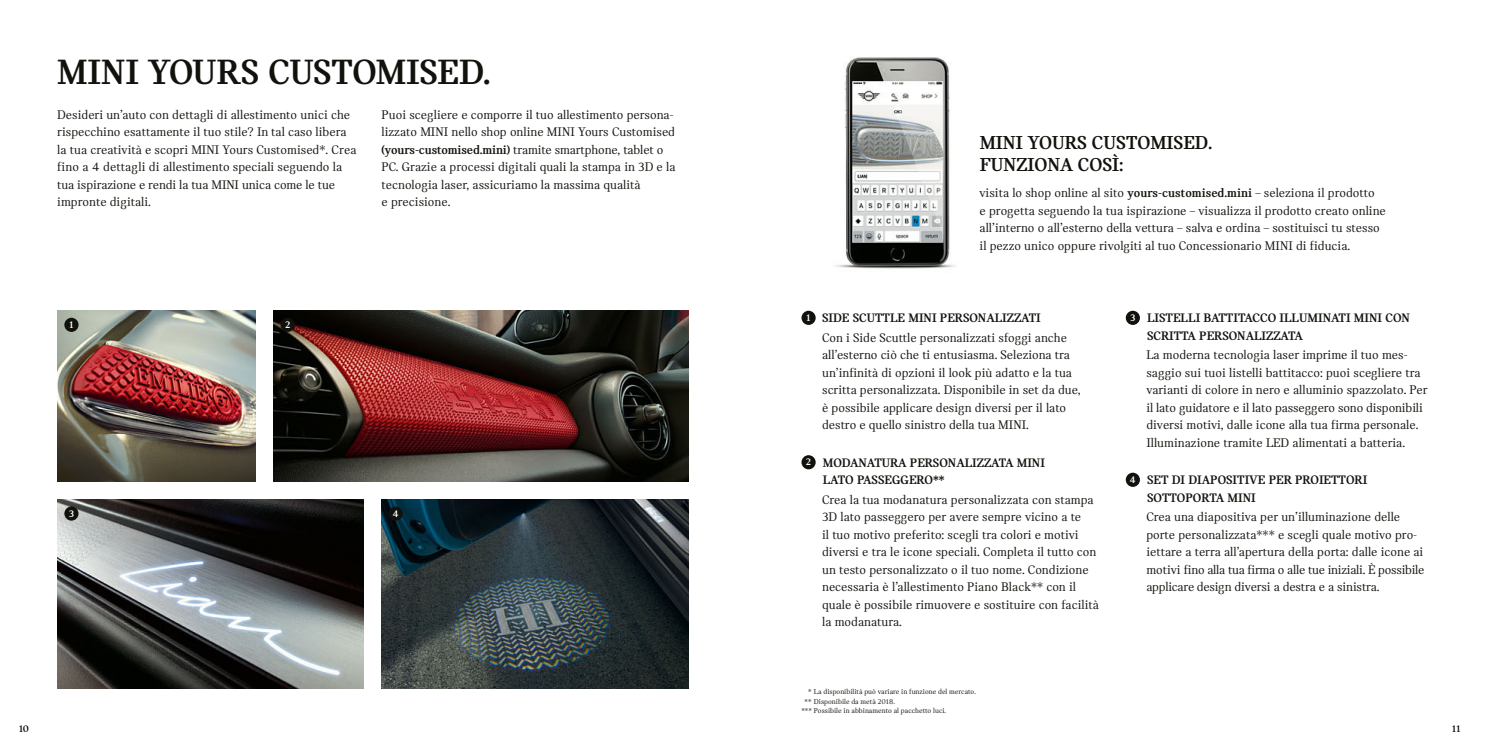
<style>
.page{position:relative;width:1489px;height:745px;background:#fff}
.page>*{position:absolute;margin:0;border:0;box-sizing:border-box;transform-origin:0 0}
.t1{font:700 37.5px "MINI Serif";letter-spacing:-.005em;color:#12120d}
.t2{font:700 20px/21.9px "MINI Serif";color:#12120d}
.t3{font:13.12px/17.5px "MINI Serif";color:#12120d}
.t4{font:700 13.12px/17.5px "MINI Serif";color:#12120d}
.t5{font:700 10.62px "MINI Serif";color:#fff}
.t6{font:700 10.62px "MINI Serif";color:#12120d}
.t7{font:7.5px "MINI Serif";color:#12120d}
.s1{font-weight:700}
.s2{font-weight:700;font-size:10.62px;color:#fff}
.s3{font-size:10.62px;color:#fff}
</style>
<div class="page">
<img style="left:381px;top:499px;width:307px;height:189px">
<img style="left:273px;top:311px;width:415px;height:171px">
<img style="left:57px;top:311px;width:199px;height:171px">
<img style="left:57px;top:499px;width:307px;height:189px">
<div style="left:280px;top:318px;width:15px;height:14px;background:#12120d;border-radius:50%"></div>
<div style="left:64px;top:506px;width:15px;height:14px;background:#12120d;border-radius:50%"></div>
<div style="left:64px;top:318px;width:15px;height:14px;background:#12120d;border-radius:50%"></div>
<div style="left:389px;top:506px;width:14px;height:15px;background:#12120d;border-radius:50%"></div>
<img style="left:835px;top:57px;width:121px;height:212px">
<div style="left:801px;top:311px;width:15px;height:14px;background:#12120d;border-radius:50%"></div>
<div style="left:801px;top:455px;width:15px;height:14px;background:#12120d;border-radius:50%"></div>
<div style="left:1126px;top:311px;width:14px;height:14px;background:#12120d;border-radius:50%"></div>
<div style="left:1126px;top:472px;width:14px;height:15px;background:#12120d;border-radius:50%"></div>
<h1 class="t1" style="left:57px;top:50px;width:435px">MINI YOURS CUSTOMISED.</h1>
<p class="t3" style="left:57px;top:106px;width:301px">Desideri un’auto con dettagli di allestimento unici che rispecchino esattamente il tuo stile? In tal caso libera la tua creatività e scopri MINI Yours Customised*. Crea fino a 4 dettagli di allestimento speciali seguendo la tua ispirazione e rendi la tua MINI unica come le tue impronte digitali.</p>
<p class="t3" style="left:381px;top:106px;width:295px">Puoi scegliere e comporre il tuo allestimento persona&shy;lizzato MINI nello shop online MINI Yours Customised <span class="s1">(yours-customised.mini)</span> tramite smartphone, tablet o PC. Grazie a processi digitali quali la stampa in 3D e la tecnologia laser, assicuriamo la massima qualità<br>e precisione.</p>
<p class="t5" style="left:69px;top:318px;width:6px">1</p>
<p class="t5" style="left:69px;top:507px;width:7px">3</p>
<p class="t5" style="left:285px;top:318px;width:7px">2</p>
<p class="t5" style="left:389px;top:507px;width:7px">4</p>
<p class="t5" style="left:393px;top:507px;width:7px">4</p>
<p class="t6" style="left:18px;top:722px;width:12px">10</p>
<h2 class="t2" style="left:980px;top:131px;width:234px">MINI YOURS CUSTOMISED.<br>FUNZIONA COSÌ:</h2>
<p class="t3" style="left:979px;top:184px;width:408px">visita lo shop online al sito <span class="s1">yours-customised.mini</span> – seleziona il prodotto<br>e progetta seguendo la tua ispirazione – visualizza il prodotto creato online all’interno o all’esterno della vettura – salva e ordina – sostituisci tu stesso il pezzo unico oppure rivolgiti al tuo Concessionario MINI di fiducia.</p>
<p class="t3" style="left:822px;top:308px;width:246px;line-height:19.4px;text-indent:-16px"><span class="s2">1</span> <span class="s1">SIDE SCUTTLE MINI PERSONALIZZATI<br></span>Con i Side Scuttle personalizzati sfoggi anche</p>
<p class="t3" style="left:822px;top:346px;width:260px">all’esterno ciò che ti entusiasma. Seleziona tra un’infinità di opzioni il look più adatto e la tua scritta personalizzata. Disponibile in set da due, è possibile applicare design diversi per il lato destro e quello sinistro della tua MINI.</p>
<p class="t4" style="left:823px;top:453px;width:224px;text-indent:-17px"><span class="s3">2</span> MODANATURA PERSONALIZZATA MINI<br>LATO PASSEGGERO**</p>
<p class="t3" style="left:822px;top:491px;width:278px">Crea la tua modanatura personalizzata con stampa 3D lato passeggero per avere sempre vicino a te<br>il tuo motivo preferito: scegli tra colori e motivi diversi e tra le icone speciali. Completa il tutto con un testo personalizzato o il tuo nome. Condizione necessaria è l’allestimento Piano Black** con il quale è possibile rimuovere e sostituire con facilità la modanatura.</p>
<p class="t4" style="left:1147px;top:309px;width:264px;text-indent:-17px"><span class="s3">3</span> LISTELLI BATTITACCO ILLUMINATI MINI CON<br>SCRITTA PERSONALIZZATA</p>
<p class="t3" style="left:1146px;top:346px;width:283px">La moderna tecnologia laser imprime il tuo mes&shy;saggio sui tuoi listelli battitacco: puoi scegliere tra varianti di colore in nero e alluminio spazzolato. Per il lato guidatore e il lato passeggero sono disponibili diversi motivi, dalle icone alla tua firma personale.<br>Illuminazione tramite LED alimentati a batteria.</p>
<p class="t4" style="left:1147px;top:471px;width:222px;text-indent:-17px"><span class="s3">4</span> SET DI DIAPOSITIVE PER PROIETTORI<br>SOTTOPORTA MINI</p>
<p class="t3" style="left:1146px;top:508px;width:280px">Crea una diapositiva per un’illuminazione delle porte personalizzata*** e scegli quale motivo pro&shy;iettare a terra all’apertura della porta: dalle icone ai motivi fino alla tua firma o alle tue iniziali. È possibile applicare design diversi a destra e a sinistra.</p>
<p class="t7" style="left:808px;top:687px;width:169px">* La disponibilità può variare in funzione del mercato.</p>
<p class="t7" style="left:804px;top:697px;width:92px">** Disponibile da metà 2018.</p>
<p class="t7" style="left:801px;top:706px;width:146px">*** Possibile in abbinamento al pacchetto luci.</p>
<p class="t6" style="left:1452px;top:722px;width:10px">11</p>
</div>
